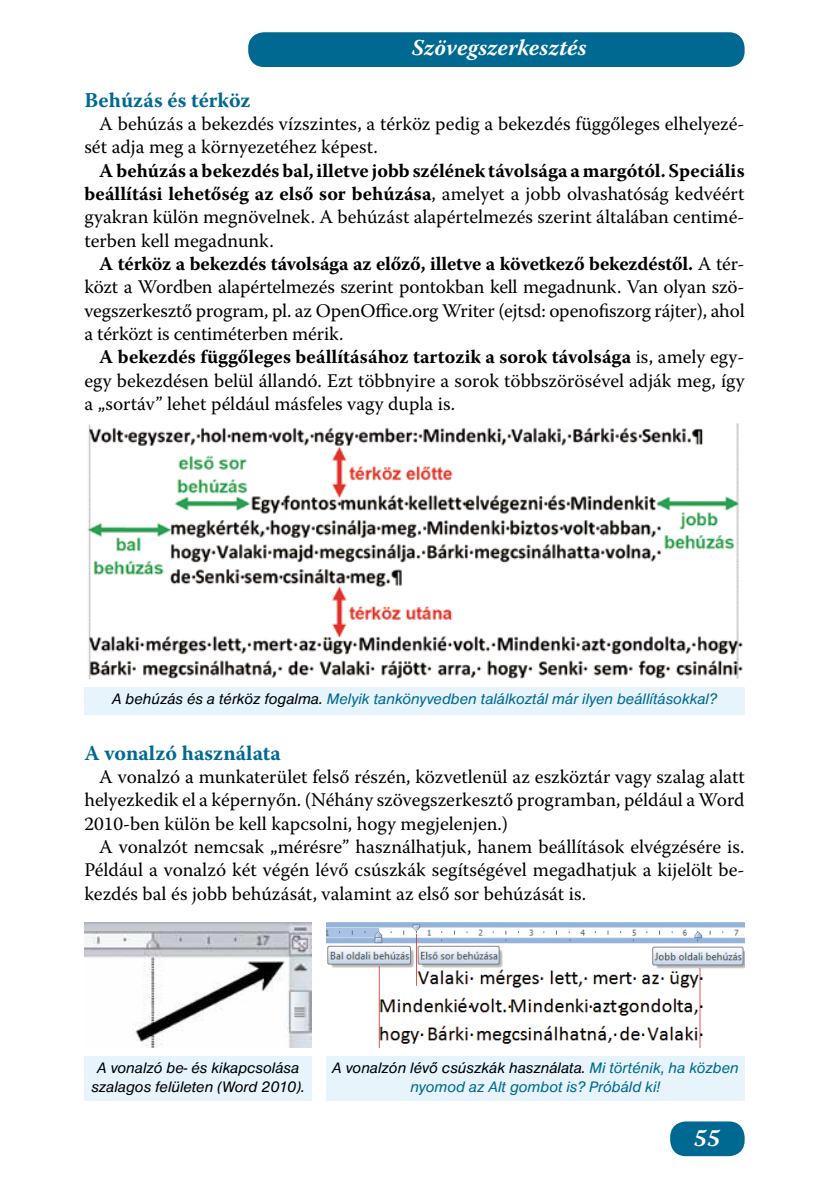
<style>
.page{position:relative;width:834px;height:1181px;background:#fff}
.page>*{position:absolute;margin:0;border:0;box-sizing:border-box;transform-origin:0 0}
.t1{font:italic 700 24.5px "Warnock Pro";color:#fff}
.t2{font:italic 700 22.75px "Warnock Pro";letter-spacing:.005em;color:#fff}
.t3{font:700 21px "Warnock Pro";color:#006992}
.t4{font:19.25px/23.3px "Warnock Pro";color:#000;text-align:justify}
.t5{font:italic 15.75px/18.9px "Nimbus San DEE";color:#006992;text-align:center}
.t6{font:italic 15.75px/18.9px "Nimbus San DEE";color:#000;text-align:center}
.s1{font-weight:700}
.s2{color:#000}
</style>
<div class="page">
<div style="left:248px;top:32px;width:496px;height:35px;background:#006992;border-radius:16px"></div>
<div style="left:670px;top:1121px;width:74px;height:35px;background:#006992;border-radius:16px"></div>
<img style="left:87px;top:423px;width:656px;height:256px">
<div style="left:84px;top:687px;width:660px;height:27px;background:#e7f4fc"></div>
<div style="left:84px;top:1056px;width:228px;height:44px;background:#e7f4fc"></div>
<div style="left:326px;top:1056px;width:418px;height:44px;background:#e7f4fc"></div>
<img style="left:326px;top:923px;width:418px;height:124px">
<img style="left:84px;top:923px;width:228px;height:125px">
<p class="t2" style="left:412px;top:34px;width:176px">Szövegszerkesztés</p>
<p class="t3" style="left:84px;top:87px;width:167px">Behúzás és térköz</p>
<p class="t4" style="left:84px;top:112px;width:661px;text-indent:15px">A behúzás a bekezdés vízszintes, a térköz pedig a bekezdés függőleges elhelyezé&shy;sét adja meg a környezetéhez képest.</p>
<p class="t4" style="left:84px;top:158px;width:661px;text-indent:15px"><span class="s1">A behúzás a bekezdés bal, illetve jobb szélének távolsága a margótól. Speciális beállítási lehetőség az első sor behúzása</span>, amelyet a jobb olvashatóság kedvéért gyakran külön megnövelnek. A behúzást alapértelmezés szerint általában centimé&shy;terben kell megadnunk.</p>
<p class="t4" style="left:84px;top:252px;width:661px;text-indent:15px"><span class="s1">A térköz a bekezdés távolsága az előző, illetve a következő bekezdéstől.</span> A tér&shy;közt a Wordben alapértelmezés szerint pontokban kell megadnunk. Van olyan szö&shy;vegszerkesztő program, pl. az OpenOffice.org Writer (ejtsd: openofiszorg rájter), ahol a térközt is centiméterben mérik.</p>
<p class="t4" style="left:84px;top:345px;width:661px;text-indent:15px"><span class="s1">A bekezdés függőleges beállításához tartozik a sorok távolsága</span> is, amely egy&shy;egy bekezdésen belül állandó. Ezt többnyire a sorok többszörösével adják meg, így a „sortáv” lehet például másfeles vagy dupla is.</p>
<p class="t5" style="left:112px;top:689px;width:606px"><span class="s2">A behúzás és a térköz fogalma.</span> Melyik tankönyvedben találkoztál már ilyen beállításokkal?</p>
<p class="t3" style="left:84px;top:740px;width:198px">A vonalzó használata</p>
<p class="t4" style="left:84px;top:765px;width:661px;text-indent:15px">A vonalzó a munkaterület felső részén, közvetlenül az eszköztár vagy szalag alatt helyezkedik el a képernyőn. (Néhány szövegszerkesztő programban, például a Word 2010-ben külön be kell kapcsolni, hogy megjelenjen.)</p>
<p class="t4" style="left:84px;top:834px;width:661px;text-indent:15px">A vonalzót nemcsak „mérésre” használhatjuk, hanem beállítások elvégzésére is.<br>Például a vonalzó két végén lévő csúszkák segítségével megadhatjuk a kijelölt be&shy;kezdés bal és jobb behúzását, valamint az első sor behúzását is.</p>
<p class="t6" style="left:91px;top:1058px;width:215px">A vonalzó be- és kikapcsolása szalagos felületen (Word 2010).</p>
<p class="t5" style="left:332px;top:1058px;width:408px"><span class="s2">A vonalzón lévő csúszkák használata.</span> Mi történik, ha közben nyomod az Alt gombot is? Próbáld ki!</p>
<p class="t1" style="left:693px;top:1123px;width:28px">55</p>
</div>
